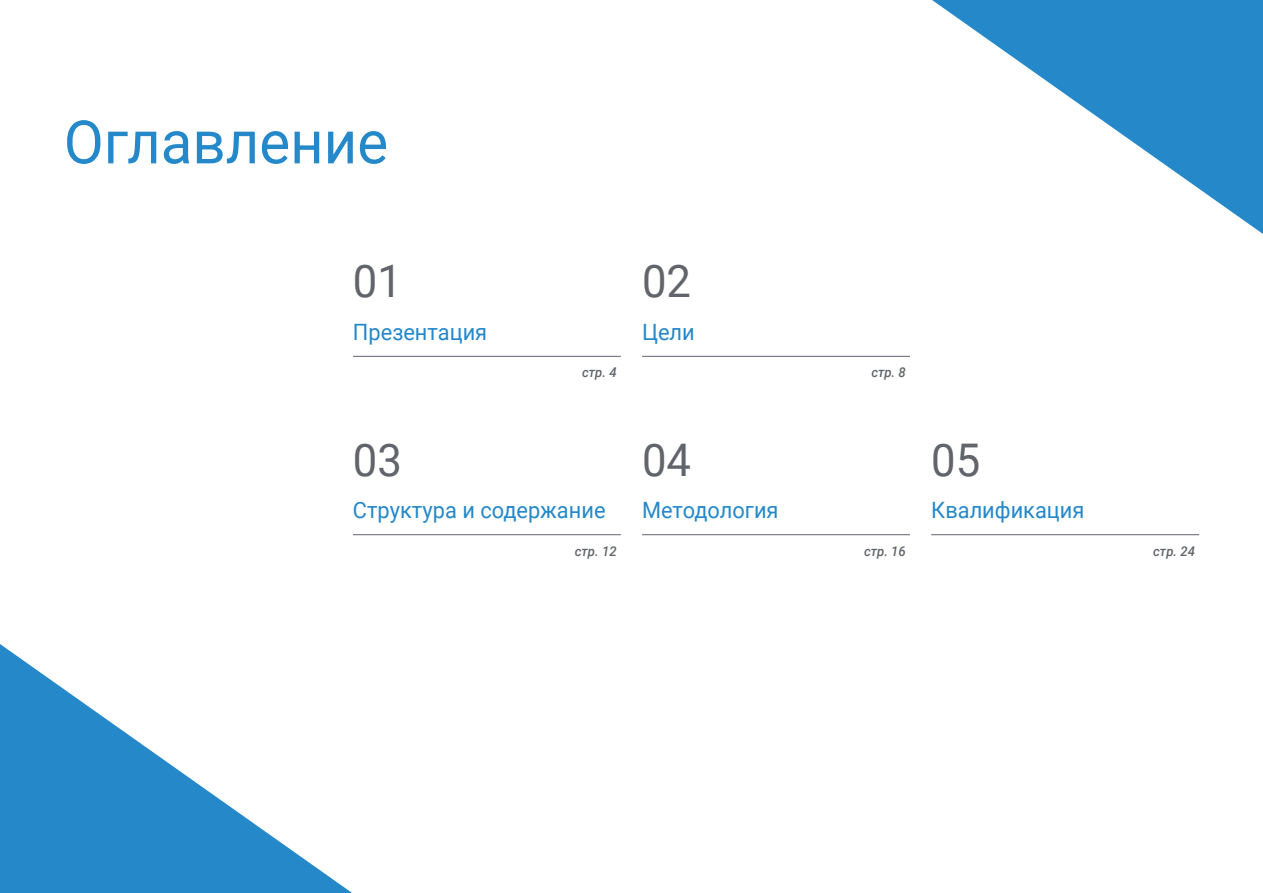
<style>
.page{position:relative;width:1263px;height:893px;background:#fff}
.page>*{position:absolute;margin:0;border:0;box-sizing:border-box;transform-origin:0 0}
.t1{font:60px "Roboto";color:#2488c9}
.t2{font:45px "Roboto";color:#61646a}
.t3{font:22.5px "Roboto";color:#2488c9}
.t4{font:italic 500 13.5px "Roboto";color:#61646a}
</style>
<div class="page">
<hr style="left:353px;top:356px;width:268px;height:1px;background:#61646a">
<hr style="left:931px;top:534px;width:268px;height:1px;background:#61646a">
<hr style="left:642px;top:356px;width:268px;height:1px;background:#61646a">
<hr style="left:353px;top:534px;width:268px;height:1px;background:#61646a">
<hr style="left:642px;top:534px;width:268px;height:1px;background:#61646a">
<svg style="left:0;top:644px;width:352px;height:249px"></svg>
<svg style="left:932px;top:0;width:331px;height:234px"></svg>
<h1 class="t1" style="left:64px;top:100px;width:326px">Оглавление</h1>
<h2 class="t2" style="left:353px;top:250px;width:51px">01</h2>
<h2 class="t2" style="left:642px;top:250px;width:51px">02</h2>
<p class="t3" style="left:353px;top:316px;width:136px">Презентация</p>
<p class="t3" style="left:642px;top:316px;width:54px">Цели</p>
<p class="t4" style="left:582px;top:363px;width:36px">стр. 4</p>
<p class="t4" style="left:871px;top:363px;width:36px">стр. 8</p>
<h2 class="t2" style="left:353px;top:428px;width:51px">03</h2>
<h2 class="t2" style="left:642px;top:428px;width:51px">04</h2>
<p class="t3" style="left:642px;top:494px;width:138px">Методология</p>
<h2 class="t2" style="left:931px;top:428px;width:51px">05</h2>
<p class="t3" style="left:353px;top:494px;width:254px">Структура и содержание</p>
<p class="t3" style="left:931px;top:494px;width:155px">Квалификация</p>
<p class="t4" style="left:575px;top:542px;width:43px">стр. 12</p>
<p class="t4" style="left:864px;top:542px;width:43px">стр. 16</p>
<p class="t4" style="left:1153px;top:542px;width:43px">стр. 24</p>
</div>
